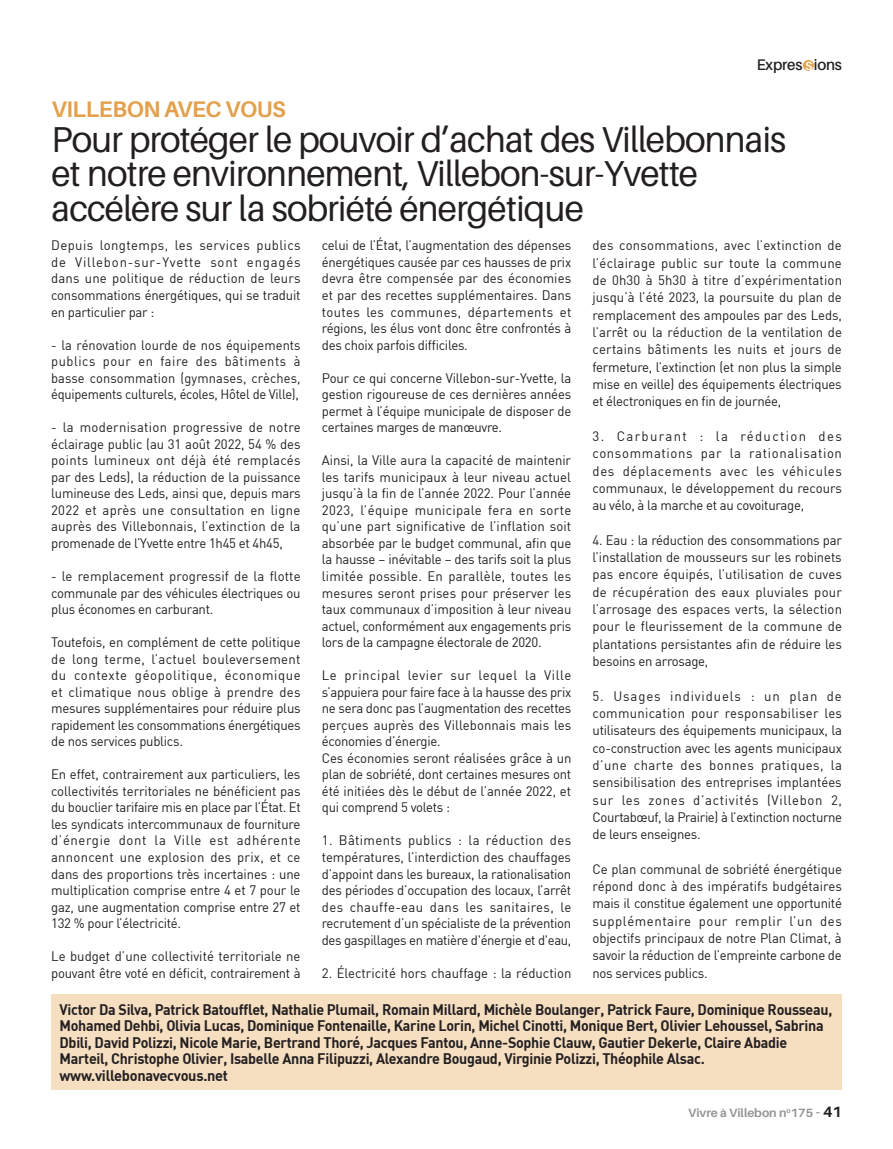
<style>
.page{position:relative;width:893px;height:1149px;background:#fff}
.page>*{position:absolute;margin:0;border:0;box-sizing:border-box;transform-origin:0 0}
._00_CHAPEAU{font:36px/34.5px "Aileron";letter-spacing:-.02em;color:#231f20}
._00_CHAPEAU-2{font:700 22.5px "Aileron";letter-spacing:-.02em;color:#e3a14d}
.t1{font:600 15.3px "Aileron";letter-spacing:-.01em;color:#231f20}
._00_TXT_ALIGNÉ{font:700 15px/16.5px "DIN";letter-spacing:-.02em;color:#231f20;scale:.95 1}
._00_TXT_ALIGNÉ-2{font:700 15px "DIN";letter-spacing:-.02em;color:#231f20}
._00_TXT_ALIGNÉ-3{font:13.5px/16.5px "DIN";letter-spacing:-.02em;color:#231f20;text-align:justify}
._00_TXT_ALIGNÉ-4{font:13.5px "DIN";color:#231f20}
.t2{font:700 12px "Aileron";color:#939598}
.s1{color:#fff}
.s2{font-size:15px}
.s3{font-size:15px;color:#231f20}
</style>
<div class="page">
<div style="left:803px;top:60px;width:11px;height:11px;background:#e3a14d;border-radius:50%"></div>
<div style="left:51px;top:993px;width:791px;height:96px;background:#f6dec1"></div>
<p class="t1" style="left:757px;top:56px;width:87px">Expres <span class="s1">s</span>ions</p>
<p class="_00_CHAPEAU-2" style="left:52px;top:97px;width:236px">VILLEBON AVEC VOUS</p>
<p class="_00_CHAPEAU" style="left:52px;top:122px;width:736px">Pour protéger le pouvoir d’achat des Villebonnais et notre environnement, Villebon-sur-Yvette accélère sur la sobriété énergétique</p>
<p class="_00_TXT_ALIGNÉ-3" style="left:51px;top:238px;width:251px">Depuis longtemps, les services publics de Villebon-sur-Yvette sont engagés dans une politique de réduction de leurs consommations énergétiques, qui se traduit en particulier par :</p>
<p class="_00_TXT_ALIGNÉ-3" style="left:51px;top:337px;width:251px">- la rénovation lourde de nos équipements publics pour en faire des bâtiments à basse consommation (gymnases, crèches, équipements culturels, écoles, Hôtel de Ville),</p>
<p class="_00_TXT_ALIGNÉ-3" style="left:51px;top:420px;width:251px">- la modernisation progressive de notre éclairage public (au 31 août 2022, 54 % des points lumineux ont déjà été remplacés par des Leds), la réduction de la puissance lumineuse des Leds, ainsi que, depuis mars 2022 et après une consultation en ligne auprès des Villebonnais, l’extinction de la promenade de l’Yvette entre 1h45 et 4h45,</p>
<p class="_00_TXT_ALIGNÉ-3" style="left:51px;top:568px;width:251px">- le remplacement progressif de la flotte communale par des véhicules électriques ou plus économes en carburant.</p>
<p class="_00_TXT_ALIGNÉ-3" style="left:51px;top:634px;width:251px">Toutefois, en complément de cette politique de long terme, l’actuel bouleversement du contexte géopolitique, économique et climatique nous oblige à prendre des mesures supplémentaires pour réduire plus rapidement les consommations énergétiques de nos services publics.</p>
<p class="_00_TXT_ALIGNÉ-3" style="left:51px;top:767px;width:251px">En effet, contrairement aux particuliers, les collectivités territoriales ne bénéficient pas du bouclier tarifaire mis en place par l’État. Et les syndicats intercommunaux de fourniture d’énergie dont la Ville est adhérente annoncent une explosion des prix, et ce dans des proportions très incertaines : une multiplication comprise entre 4 et 7 pour le gaz, une augmentation comprise entre 27 et 132 % pour l’électricité.</p>
<p class="_00_TXT_ALIGNÉ-3" style="left:51px;top:948px;width:251px">Le budget d’une collectivité territoriale ne pouvant être voté en déficit, contrairement à</p>
<p class="_00_TXT_ALIGNÉ-3" style="left:322px;top:238px;width:251px">celui de l’État, l’augmentation des dépenses énergétiques causée par ces hausses de prix devra être compensée par des économies et par des recettes supplémentaires. Dans toutes les communes, départements et régions, les élus vont donc être confrontés à des choix parfois difficiles.</p>
<p class="_00_TXT_ALIGNÉ-3" style="left:322px;top:370px;width:251px">Pour ce qui concerne Villebon-sur-Yvette, la gestion rigoureuse de ces dernières années permet à l’équipe municipale de disposer de certaines marges de manœuvre.</p>
<p class="_00_TXT_ALIGNÉ-3" style="left:322px;top:453px;width:251px">Ainsi, la Ville aura la capacité de maintenir les tarifs municipaux à leur niveau actuel jusqu’à la fin de l’année 2022. Pour l’année 2023, l’équipe municipale fera en sorte qu’une part significative de l’inflation soit absorbée par le budget communal, afin que la hausse – inévitable – des tarifs soit la plus limitée possible. En parallèle, toutes les mesures seront prises pour préserver les taux communaux d’imposition à leur niveau actuel, conformément aux engagements pris lors de la campagne électorale de 2020.</p>
<p class="_00_TXT_ALIGNÉ-3" style="left:322px;top:667px;width:251px">Le principal levier sur lequel la Ville s’appuiera pour faire face à la hausse des prix ne sera donc pas l’augmentation des recettes perçues auprès des Villebonnais mais les économies d’énergie.</p>
<p class="_00_TXT_ALIGNÉ-3" style="left:322px;top:750px;width:251px">Ces économies seront réalisées grâce à un plan de sobriété, dont certaines mesures ont été initiées dès le début de l’année 2022, et qui comprend 5 volets :</p>
<p class="_00_TXT_ALIGNÉ-3" style="left:322px;top:833px;width:251px">1. Bâtiments publics : la réduction des températures, l’interdiction des chauffages d’appoint dans les bureaux, la rationalisation des périodes d’occupation des locaux, l’arrêt des chauffe-eau dans les sanitaires, le recrutement d’un spécialiste de la prévention des gaspillages en matière d'énergie et d'eau,</p>
<p class="_00_TXT_ALIGNÉ-4" style="left:322px;top:966px;width:251px">2. Électricité hors chauffage : la réduction</p>
<p class="_00_TXT_ALIGNÉ-3" style="left:592px;top:238px;width:251px;line-height:17.2px">des consommations, avec l’extinction de l’éclairage public sur toute la commune de 0h30 à 5h30 à titre d’expérimentation jusqu’à l’été 2023, la poursuite du plan de remplacement des ampoules par des Leds, l’arrêt ou la réduction de la ventilation de certains bâtiments les nuits et jours de fermeture, l’extinction (et non plus la simple mise en veille) des équipements électriques et électroniques en fin de journée,</p>
<p class="_00_TXT_ALIGNÉ-3" style="left:592px;top:428px;width:251px;line-height:17.2px">3. Carburant : la réduction des consommations par la rationalisation des déplacements avec les véhicules communaux, le développement du recours au vélo, à la marche et au covoiturage,</p>
<p class="_00_TXT_ALIGNÉ-3" style="left:592px;top:532px;width:251px;line-height:17.2px">4. Eau : la réduction des consommations par l’installation de mousseurs sur les robinets pas encore équipés, l’utilisation de cuves de récupération des eaux pluviales pour l’arrosage des espaces verts, la sélection pour le fleurissement de la commune de plantations persistantes afin de réduire les besoins en arrosage,</p>
<p class="_00_TXT_ALIGNÉ-3" style="left:592px;top:688px;width:251px;line-height:17.2px">5. Usages individuels : un plan de communication pour responsabiliser les utilisateurs des équipements municipaux, la co-construction avec les agents municipaux d’une charte des bonnes pratiques, la sensibilisation des entreprises implantées sur les zones d’activités (Villebon 2, Courtabœuf, la Prairie) à l’extinction nocturne de leurs enseignes.</p>
<p class="_00_TXT_ALIGNÉ-3" style="left:592px;top:861px;width:251px;line-height:17.2px">Ce plan communal de sobriété énergétique répond donc à des impératifs budgétaires mais il constitue également une opportunité supplémentaire pour remplir l’un des objectifs principaux de notre Plan Climat, à savoir la réduction de l’empreinte carbone de nos services publics.</p>
<p class="_00_TXT_ALIGNÉ" style="left:60px;top:1001px;width:815px">Victor Da Silva, Patrick Batoufflet, Nathalie Plumail, Romain Millard, Michèle Boulanger, Patrick Faure, Dominique Rousseau, Mohamed Dehbi, Olivia Lucas, Dominique Fontenaille, Karine Lorin, Michel Cinotti, Monique Bert, Olivier Lehoussel, Sabrina Dbili, David Polizzi, Nicole Marie, Bertrand Thoré, Jacques Fantou, Anne-Sophie Clauw, Gautier Dekerle, Claire Abadie Marteil, Christophe Olivier, Isabelle Anna Filipuzzi, Alexandre Bougaud, Virginie Polizzi, Théophile Alsac.</p>
<p class="_00_TXT_ALIGNÉ-2" style="left:60px;top:1067px;width:170px">www.villebonavecvous.net</p>
<p class="t2" style="left:688px;top:1105px;width:155px">Vivre à Villebon n<sup>o</sup>175 <span class="s2">-</span> <span class="s3">41</span></p>
</div>
